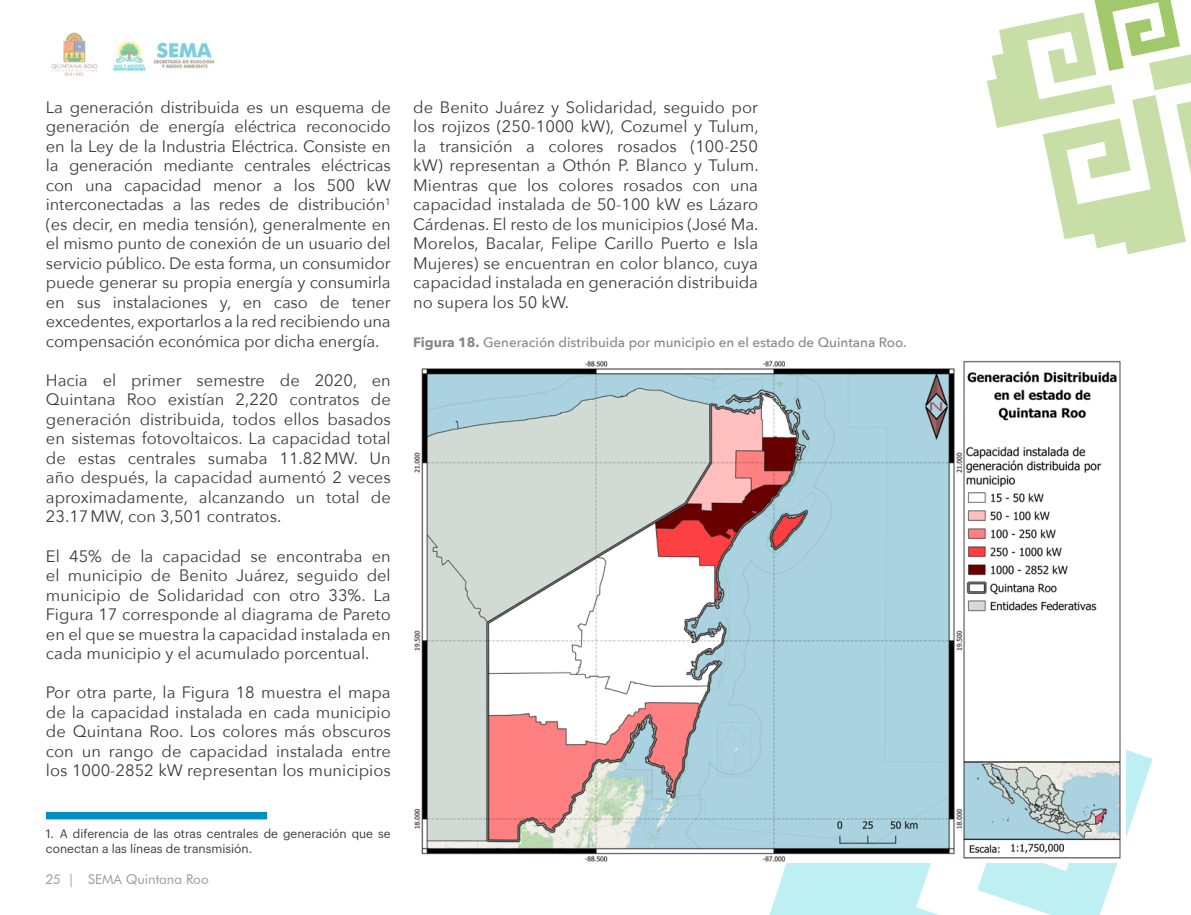
<style>
.page{position:relative;width:1191px;height:915px;background:#fff}
.page>*{position:absolute;margin:0;border:0;box-sizing:border-box;transform-origin:0 0}
.Texto_general{font:16.5px/19.5px "Avenir Next";color:#3c3c3b;text-align:justify}
.txt_figuras{font:500 13.5px "Avenir Next";color:#878787}
.t1{font:13.5px "Futura BT";color:#9d9d9c}
.Notas_de_pie{font:12px/15px "Graphik";color:#3c3c3b}
.s1{font-style:italic}
.s2{font-weight:700}
</style>
<div class="page">
<svg style="left:770px;top:750px;width:382px;height:164px;fill:#beeff2"></svg>
<svg style="left:987px;top:0;width:204px;height:254px"></svg>
<img style="left:51px;top:32px;width:164px;height:44px">
<div style="left:46px;top:811px;width:221px;height:8px;background:#008fbf"></div>
<img style="left:414px;top:360px;width:711px;height:502px">
<p class="Texto_general" style="left:46px;top:96px;width:346px">La generación distribuida es un esquema de generación de energía eléctrica reconocido en la Ley de la Industria Eléctrica. Consiste en la generación mediante centrales eléctricas con una capacidad menor a los 500 kW interconectadas a las redes de distribución<sup>1 </sup>(es decir, en media tensión), generalmente en el mismo punto de conexión de un usuario del servicio público. De esta forma, un consumidor puede generar su propia energía y consumirla en sus instalaciones y, en caso de tener excedentes, exportarlos a la red recibiendo una compensación económica por dicha energía.</p>
<p class="Texto_general" style="left:46px;top:369px;width:346px">Hacia el primer semestre de 2020, en Quintana Roo existían 2,220 contratos de generación distribuida, todos ellos basados en sistemas fotovoltaicos. La capacidad total de estas centrales sumaba 11.82MW. Un año después, la capacidad aumentó 2 veces aproximadamente, alcanzando un total de 23.17MW, con 3,501 contratos.</p>
<p class="Texto_general" style="left:46px;top:545px;width:346px">El 45% de la capacidad se encontraba en el municipio de Benito Juárez, seguido del municipio de Solidaridad con otro 33%. La Figura 17 corresponde al diagrama de Pareto en el que se muestra la capacidad instalada en cada municipio y el acumulado porcentual.</p>
<p class="Texto_general" style="left:46px;top:681px;width:346px">Por otra parte, la Figura 18 muestra el mapa de la capacidad instalada en cada municipio de Quintana Roo. Los colores más obscuros con un rango de capacidad instalada entre los 1000-2852 kW representan los municipios</p>
<p class="Notas_de_pie" style="left:46px;top:825px;width:346px">1. A diferencia de las otras centrales de generación que se conectan a las líneas de transmisión.</p>
<p class="t1" style="left:45px;top:870px;width:165px"><span class="s1">25</span> | SEMA Quintana Roo</p>
<p class="Texto_general" style="left:413px;top:96px;width:347px">de Benito Juárez y Solidaridad, seguido por los rojizos (250-1000 kW), Cozumel y Tulum, la transición a colores rosados (100-250 kW) representan a Othón P. Blanco y Tulum.<br>Mientras que los colores rosados con una capacidad instalada de 50-100 kW es Lázaro Cárdenas. El resto de los municipios (José Ma.<br>Morelos, Bacalar, Felipe Carillo Puerto e Isla Mujeres) se encuentran en color blanco, cuya capacidad instalada en generación distribuida no supera los 50 kW.</p>
<p class="txt_figuras" style="left:413px;top:330px;width:495px"><span class="s2">Figura 18.</span> Generación distribuida por municipio en el estado de Quintana Roo.</p>
</div>
